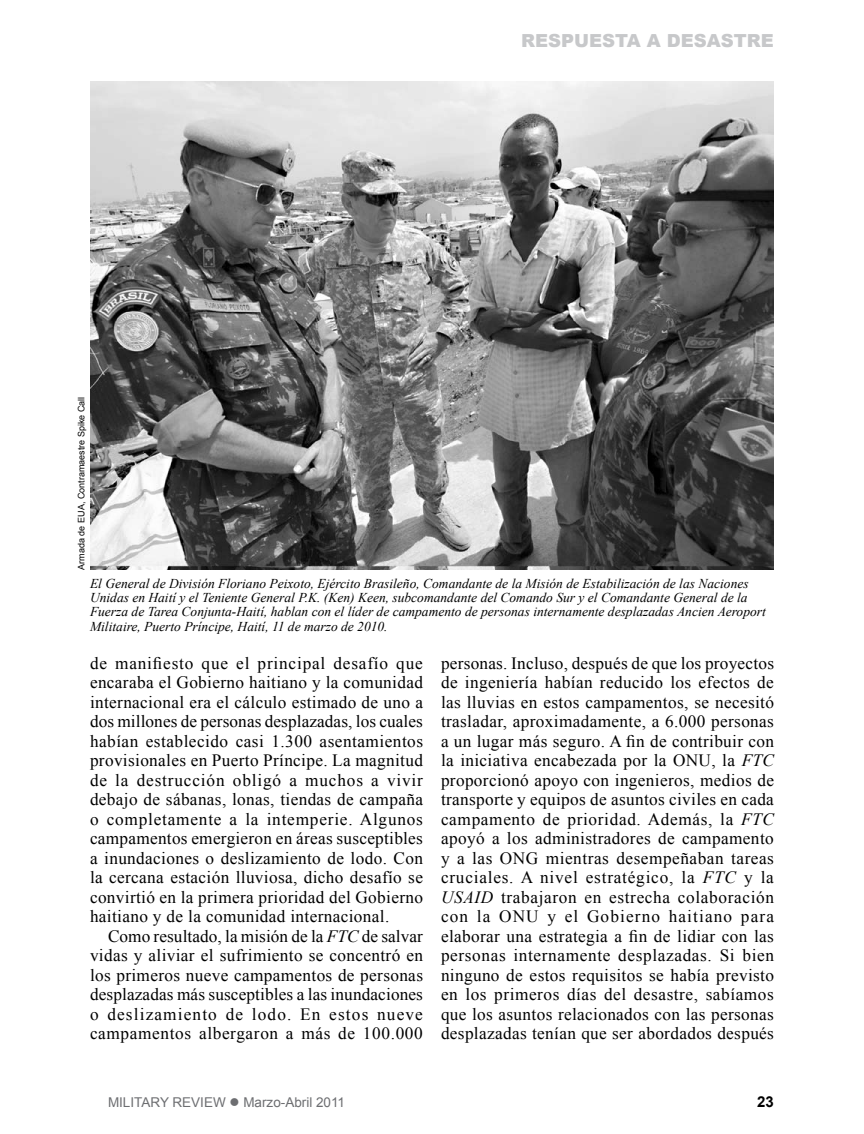
<style>
.page{position:relative;width:864px;height:1134px;background:#fff}
.page>*{position:absolute;margin:0;border:0;box-sizing:border-box;transform-origin:0 0}
.t1{font:900 18px "Arial";color:#c7c8ca}
.Body_Text{font:17.25px/19.5px "Times New Roman";letter-spacing:.02em;color:#000;text-align:justify}
.t2{font:700 15px "Arial";color:#000}
.Cutlines{font:italic 13.5px/14.2px "Times New Roman";color:#000}
.t3{font:13.5px "Arial";color:#6d6e71}
.Photocredits{font:9px "Arial";color:#000}
.s1{font-style:italic}
</style>
<div class="page">
<img style="left:90px;top:81px;width:684px;height:489px">
<p class="Photocredits" style="left:75px;top:570px;width:174px;rotate:-90deg">Armada de EUA, Contramaestre Spike Call</p>
<p class="t1" style="left:521px;top:27px;width:254px">RESPUESTA A DESASTRE</p>
<p class="Cutlines" style="left:90px;top:576px;width:677px">El General de División Floriano Peixoto, Ejército Brasileño, Comandante de la Misión de Estabilización de las Naciones Unidas en Haití y el Teniente General P.K. (Ken) Keen, subcomandante del Comando Sur y el Comandante General de la Fuerza de Tarea Conjunta-Haití, hablan con el líder de campamento de personas internamente desplazadas Ancien Aeroport Militaire, Puerto Príncipe, Haití, 11 de marzo de 2010.</p>
<p class="Body_Text" style="left:90px;top:653px;width:335px">de manifiesto que el principal desafío que encaraba el Gobierno haitiano y la comunidad internacional era el cálculo estimado de uno a dos millones de personas desplazadas, los cuales habían establecido casi 1.300 asentamientos provisionales en Puerto Príncipe. La magnitud de la destrucción obligó a muchos a vivir debajo de sábanas, lonas, tiendas de campaña o completamente a la intemperie. Algunos campamentos emergieron en áreas susceptibles a inundaciones o deslizamiento de lodo. Con la cercana estación lluviosa, dicho desafío se convirtió en la primera prioridad del Gobierno haitiano y de la comunidad internacional.</p>
<p class="Body_Text" style="left:90px;top:926px;width:335px;text-indent:18px">Como resultado, la misión de la <span class="s1">FTC</span> de salvar vidas y aliviar el sufrimiento se concentró en los primeros nueve campamentos de personas desplazadas más susceptibles a las inundaciones o deslizamiento de lodo. En estos nueve campamentos albergaron a más de 100.000</p>
<p class="Body_Text" style="left:441px;top:653px;width:335px">personas. Incluso, después de que los proyectos de ingeniería habían reducido los efectos de las lluvias en estos campamentos, se necesitó trasladar, aproximadamente, a 6.000 personas a un lugar más seguro. A fin de contribuir con la iniciativa encabezada por la ONU, la <span class="s1">FTC </span>proporcionó apoyo con ingenieros, medios de transporte y equipos de asuntos civiles en cada campamento de prioridad. Además, la <span class="s1">FTC </span>apoyó a los administradores de campamento y a las ONG mientras desempeñaban tareas cruciales. A nivel estratégico, la <span class="s1">FTC</span> y la <span class="s1">USAID</span> trabajaron en estrecha colaboración con la ONU y el Gobierno haitiano para elaborar una estrategia a fin de lidiar con las personas internamente desplazadas. Si bien ninguno de estos requisitos se había previsto en los primeros días del desastre, sabíamos que los asuntos relacionados con las personas desplazadas tenían que ser abordados después</p>
<p class="t3" style="left:108px;top:1093px;width:239px">MILITARY REVIEW ● Marzo-Abril 2011</p>
<p class="t2" style="left:757px;top:1092px;width:18px">23</p>
</div>
